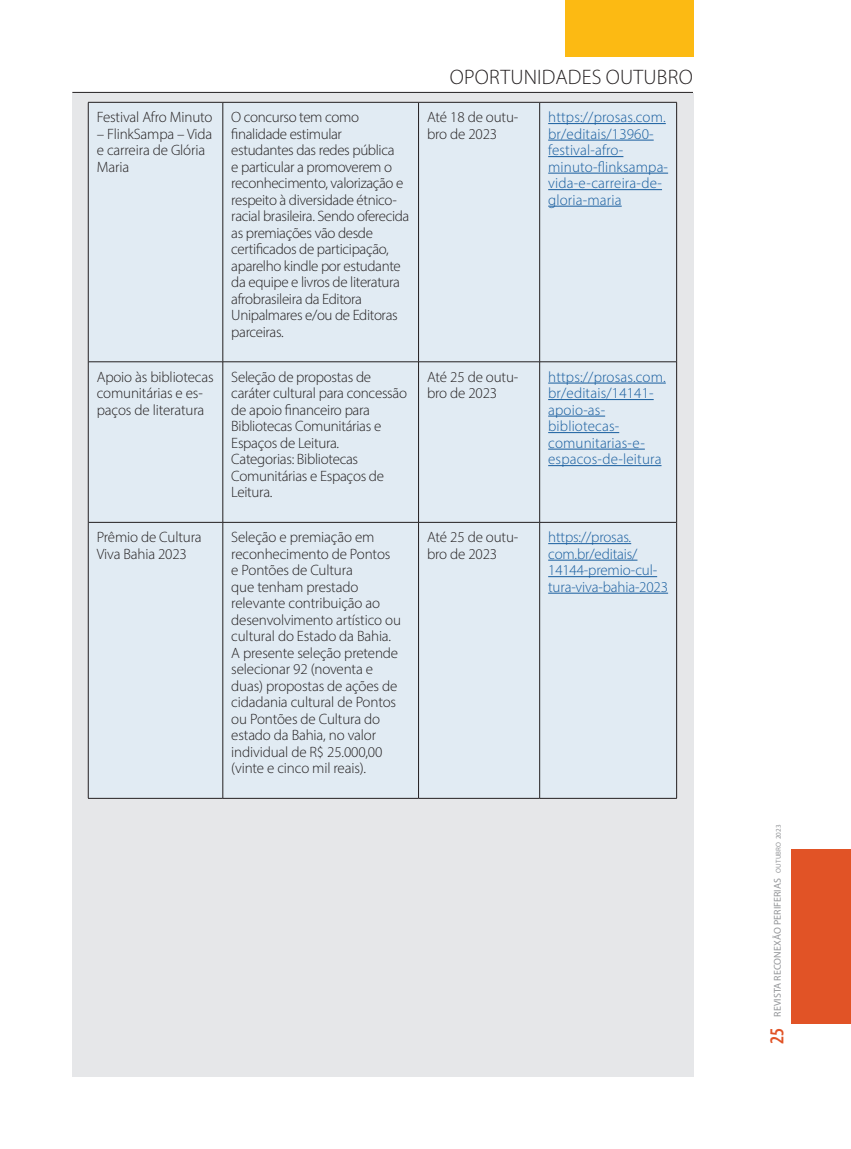
<style>
.page{position:relative;width:851px;height:1149px;background:#fff}
.page>*{position:absolute;margin:0;border:0;box-sizing:border-box;transform-origin:0 0}
.t1{font:300 21px "Myriad Pro";letter-spacing:.01em;color:#231f20}
.t2{font:300 15px/16.5px "Myriad Pro";letter-spacing:-.02em;color:#231f20}
.t3{font:300 15px/16.5px "Myriad Pro";letter-spacing:.01em;color:#175d9e}
.t4{font:300 15px/16.5px "Myriad Pro";letter-spacing:-.01em;color:#175d9e}
.t5{font:9.9px "Myriad Pro";letter-spacing:.01em;color:#939598}
.s1{font-weight:600;font-stretch:condensed;font-size:19.95px;color:#e15326}
.s2{font-size:7.05px}
</style>
<div class="page">
<div style="left:72px;top:94px;width:621px;height:982px;background:#e6e7e9"></div>
<div style="left:564px;top:0;width:129px;height:57px;background:#fcba13"></div>
<div style="left:791px;top:848px;width:59px;height:175px;background:#e15326"></div>
<div style="left:89px;top:103px;width:587px;height:694px;background:#e1ebf3"></div>
<hr style="left:88px;top:102px;width:135px;height:1px;background:#231f20">
<hr style="left:223px;top:102px;width:195px;height:1px;background:#231f20">
<hr style="left:418px;top:102px;width:121px;height:1px;background:#231f20">
<hr style="left:539px;top:102px;width:137px;height:1px;background:#231f20">
<hr style="left:88px;top:361px;width:135px;height:1px;background:#231f20">
<hr style="left:223px;top:361px;width:195px;height:1px;background:#231f20">
<hr style="left:418px;top:361px;width:121px;height:1px;background:#231f20">
<hr style="left:539px;top:361px;width:137px;height:1px;background:#231f20">
<hr style="left:88px;top:522px;width:135px;height:1px;background:#231f20">
<hr style="left:223px;top:522px;width:195px;height:1px;background:#231f20">
<hr style="left:418px;top:522px;width:121px;height:1px;background:#231f20">
<hr style="left:539px;top:522px;width:137px;height:1px;background:#231f20">
<hr style="left:88px;top:797px;width:135px;height:1px;background:#231f20">
<hr style="left:223px;top:797px;width:195px;height:1px;background:#231f20">
<hr style="left:418px;top:797px;width:121px;height:1px;background:#231f20">
<hr style="left:539px;top:797px;width:137px;height:1px;background:#231f20">
<hr style="left:222px;top:102px;width:1px;height:259px;background:#231f20">
<hr style="left:418px;top:102px;width:1px;height:259px;background:#231f20">
<hr style="left:222px;top:362px;width:1px;height:160px;background:#231f20">
<hr style="left:418px;top:362px;width:1px;height:160px;background:#231f20">
<hr style="left:222px;top:522px;width:1px;height:275px;background:#231f20">
<hr style="left:418px;top:522px;width:1px;height:275px;background:#231f20">
<hr style="left:88px;top:102px;width:1px;height:259px;background:#231f20">
<hr style="left:539px;top:102px;width:1px;height:259px;background:#231f20">
<hr style="left:676px;top:102px;width:1px;height:259px;background:#231f20">
<hr style="left:88px;top:361px;width:1px;height:161px;background:#231f20">
<hr style="left:539px;top:361px;width:1px;height:161px;background:#231f20">
<hr style="left:676px;top:361px;width:1px;height:161px;background:#231f20">
<hr style="left:88px;top:522px;width:1px;height:275px;background:#231f20">
<hr style="left:539px;top:522px;width:1px;height:275px;background:#231f20">
<hr style="left:676px;top:522px;width:1px;height:275px;background:#231f20">
<hr style="left:548px;top:123px;width:117px;height:1px;background:#175d9e">
<hr style="left:548px;top:140px;width:105px;height:1px;background:#175d9e">
<hr style="left:548px;top:156px;width:75px;height:1px;background:#175d9e">
<hr style="left:548px;top:173px;width:120px;height:1px;background:#175d9e">
<hr style="left:548px;top:189px;width:114px;height:1px;background:#175d9e">
<hr style="left:548px;top:206px;width:73px;height:1px;background:#175d9e">
<hr style="left:548px;top:382px;width:117px;height:1px;background:#175d9e">
<hr style="left:548px;top:399px;width:105px;height:1px;background:#175d9e">
<hr style="left:548px;top:415px;width:57px;height:1px;background:#175d9e">
<hr style="left:548px;top:432px;width:71px;height:1px;background:#175d9e">
<hr style="left:548px;top:448px;width:96px;height:1px;background:#175d9e">
<hr style="left:548px;top:465px;width:113px;height:1px;background:#175d9e">
<hr style="left:548px;top:543px;width:83px;height:1px;background:#175d9e">
<hr style="left:548px;top:559px;width:89px;height:1px;background:#175d9e">
<hr style="left:548px;top:576px;width:109px;height:1px;background:#175d9e">
<hr style="left:548px;top:592px;width:120px;height:1px;background:#175d9e">
<hr style="left:72px;top:92px;width:621px;height:1px;background:#231f20">
<p class="t2" style="left:97px;top:109px;width:117px">Festival Afro Minuto</p>
<p class="t2" style="left:97px;top:125px;width:117px">– FlinkSampa – Vida e carreira de Glória<br>Maria</p>
<h1 class="t1" style="left:450px;top:64px;width:244px">OPORTUNIDADES OUTUBRO</h1>
<p class="t2" style="left:231px;top:109px;width:179px">O concurso tem como finalidade estimular<br>estudantes das redes pública<br>e particular a promoverem o reconhecimento, valorização e respeito à diversidade étnico&shy;racial brasileira. Sendo oferecida as premiações vão desde certificados de participação, aparelho kindle por estudante da equipe e livros de literatura afrobrasileira da Editora<br>Unipalmares e/ou de Editoras parceiras.</p>
<p class="t2" style="left:427px;top:109px;width:93px">Até 18 de outu&shy;bro de 2023</p>
<p class="t3" style="left:548px;top:109px;width:121px">https://prosas.com. br/editais/13960- festival-afro&shy;minuto-flinksampa&shy;vida-e-carreira-de&shy;gloria-maria</p>
<p class="t2" style="left:97px;top:368px;width:118px">Apoio às bibliotecas comunitárias e es&shy;paços de literatura</p>
<p class="t2" style="left:231px;top:368px;width:177px">Seleção de propostas de caráter cultural para concessão de apoio financeiro para<br>Bibliotecas Comunitárias e<br>Espaços de Leitura.<br>Categorias: Bibliotecas<br>Comunitárias e Espaços de<br>Leitura.</p>
<p class="t2" style="left:427px;top:368px;width:93px">Até 25 de outu&shy;bro de 2023</p>
<p class="t3" style="left:548px;top:368px;width:119px">https://prosas.com. br/editais/14141- apoio-as&shy;bibliotecas&shy;comunitarias-e&shy;espacos-de-leitura</p>
<p class="t2" style="left:97px;top:528px;width:106px">Prêmio de Cultura<br>Viva Bahia 2023</p>
<p class="t2" style="left:231px;top:528px;width:171px">Seleção e premiação em reconhecimento de Pontos e Pontões de Cultura<br>que tenham prestado relevante contribuição ao desenvolvimento artístico ou cultural do Estado da Bahia.<br>A presente seleção pretende selecionar 92 (noventa e duas) propostas de ações de cidadania cultural de Pontos ou Pontões de Cultura do estado da Bahia, no valor individual de R$ 25.000,00 (vinte e cinco mil reais).</p>
<p class="t2" style="left:427px;top:528px;width:93px">Até 25 de outu&shy;bro de 2023</p>
<p class="t4" style="left:548px;top:528px;width:121px">https://prosas. com.br/editais/<br>14144-premio-cul&shy;tura-viva-bahia-2023</p>
<p class="t5" style="left:771px;top:1043px;width:221px;rotate:-90deg"><span class="s1">25</span> REVISTA RECONEXÃO PERIFERIAS <span class="s2">OUTUBRO 2023</span></p>
</div>
